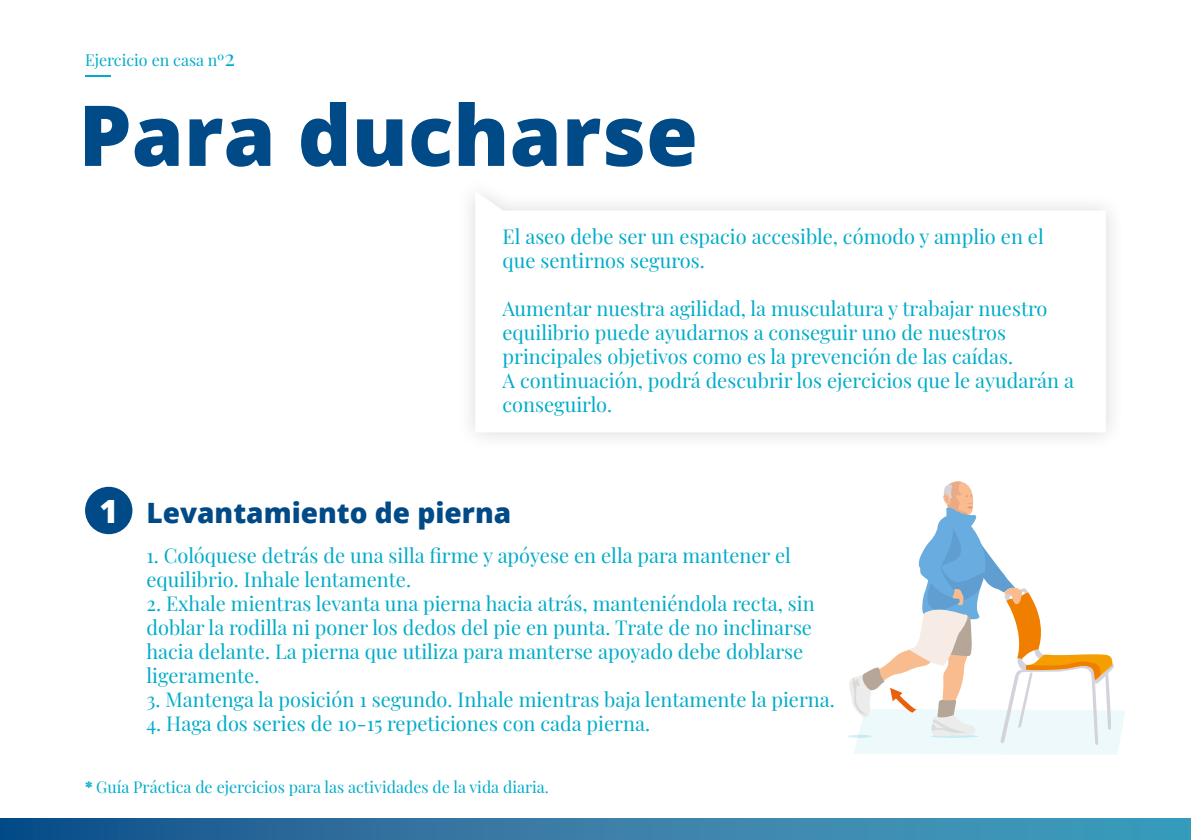
<style>
.page{position:relative;width:1191px;height:840px;background:#fff}
.page>*{position:absolute;margin:0;border:0;box-sizing:border-box;transform-origin:0 0}
.t1{font:800 84px "Open Sans";color:#004a87}
.t2{font:800 28px "Open Sans";color:#004a87}
.t3{font:20px/24px "Playfair Display";color:#00acc9}
.t4{font:16px "Playfair Display";color:#00acc9}
.s1{font-size:22px}
.s2{font-size:32px;color:#fff}
</style>
<div class="page">
<svg style="left:85px;top:76px;width:26px;height:1px"></svg>
<div style="left:85px;top:486px;width:47px;height:48px;background:#004a87;border-radius:50%"></div>
<div style="left:456px;top:174px;width:669px;height:277px;background:#000;opacity:.15"></div>
<svg style="left:475px;top:190px;width:631px;height:242px"></svg>
<svg style="left:0;top:818px;width:1191px;height:21px;background:#317aa5"></svg>
<hr style="left:847px;top:734px;width:24px;height:3px;background:#00acc9;border-radius:50%">
<svg style="left:848px;top:481px;width:277px;height:273px"></svg>
<p class="t4" style="left:85px;top:48px;width:151px">Ejercicio en casa nº<span class="s1">2</span></p>
<h1 class="t1" style="left:78px;top:71px;width:621px">Para ducharse</h1>
<p class="t3" style="left:502px;top:222px;width:543px">El aseo debe ser un espacio accesible, cómodo y amplio en el que sentirnos seguros.</p>
<p class="t3" style="left:502px;top:294px;width:573px">Aumentar nuestra agilidad, la musculatura y trabajar nuestro equilibrio puede ayudarnos a conseguir uno de nuestros principales objetivos como es la prevención de las caídas.<br>A continuación, podrá descubrir los ejercicios que le ayudarán a conseguirlo.</p>
<h2 class="t2" style="left:99px;top:491px;width:413px"><span class="s2">1</span> Levantamiento de pierna</h2>
<p class="t3" style="left:146px;top:541px;width:646px">1. Colóquese detrás de una silla firme y apóyese en ella para mantener el equilibrio. Inhale lentamente.</p>
<p class="t3" style="left:146px;top:589px;width:670px">2. Exhale mientras levanta una pierna hacia atrás, manteniéndola recta, sin doblar la rodilla ni poner los dedos del pie en punta. Trate de no inclinarse hacia delante. La pierna que utiliza para manterse apoyado debe doblarse ligeramente.</p>
<p class="t3" style="left:146px;top:685px;width:690px">3. Mantenga la posición 1 segundo. Inhale mientras baja lentamente la pierna.</p>
<p class="t3" style="left:146px;top:709px;width:505px">4. Haga dos series de 10-15 repeticiones con cada pierna.</p>
<p class="t4" style="left:85px;top:774px;width:465px">* Guía Práctica de ejercicios para las actividades de la vida diaria.</p>
</div>
